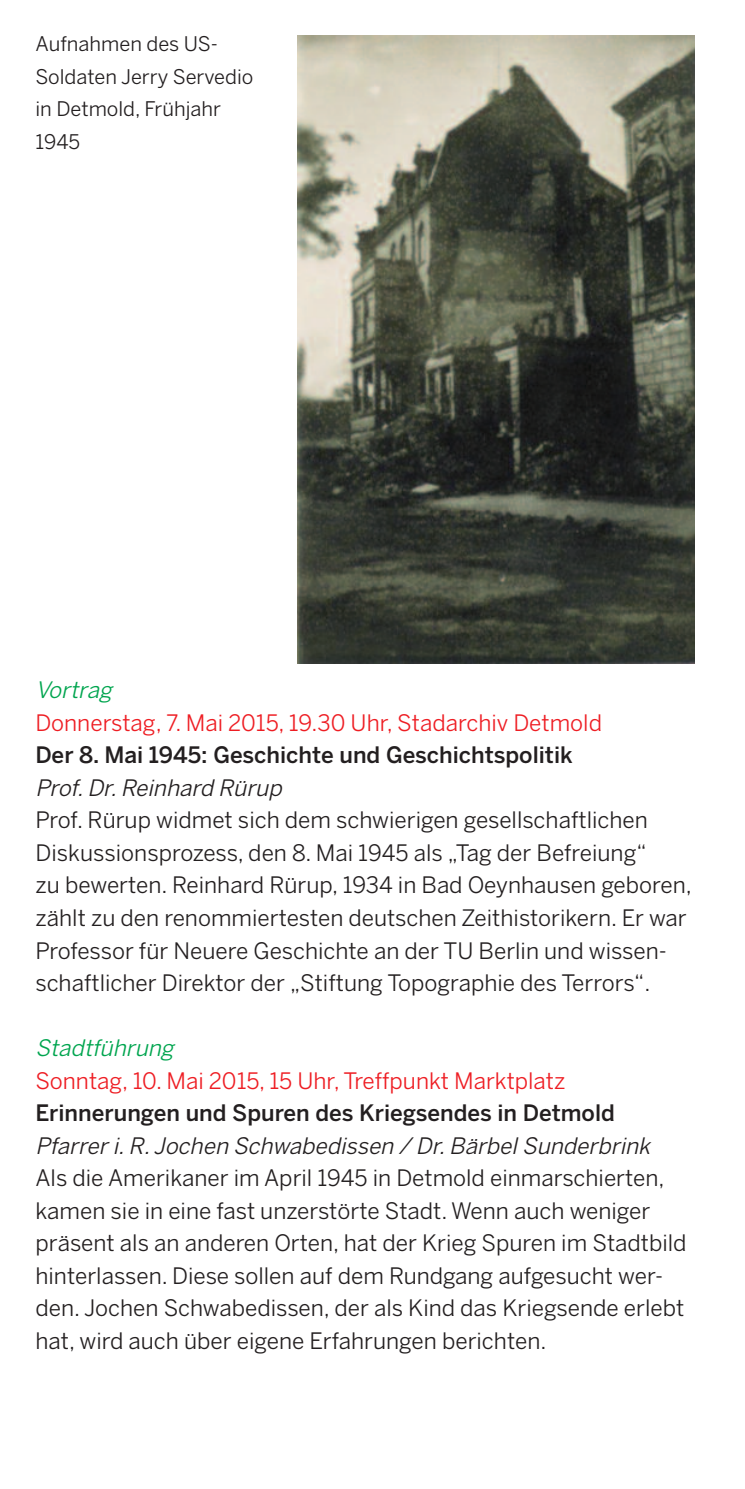
<style>
.page{position:relative;width:745px;height:1489px;background:#fff}
.page>*{position:absolute;margin:0;border:0;box-sizing:border-box;transform-origin:0 0}
.t1{font:22.5px/32.5px "Benton Sans";color:#231f20}
.t2{font:22.5px "Benton Sans";color:#ee1d23}
.t3{font:500 22.5px "Benton Sans";color:#231f20}
.t4{font:italic 22.5px "Benton Sans";color:#231f20}
.t5{font:italic 22.5px "Benton Sans";color:#00a54f}
.t6{font:20px/32.5px "Benton Sans";color:#231f20}
</style>
<div class="page">
<img style="left:298px;top:35px;width:396px;height:628px">
<p class="t6" style="left:35px;top:28px;width:219px">Aufnahmen des US-<br>Soldaten Jerry Servedio in Detmold, Frühjahr<br>1945</p>
<p class="t5" style="left:35px;top:677px;width:78px">Vortrag</p>
<p class="t2" style="left:35px;top:710px;width:567px">Donnerstag, 7. Mai 2015, 19.30 Uhr, Stadarchiv Detmold</p>
<p class="t3" style="left:35px;top:742px;width:538px">Der 8. Mai 1945: Geschichte und Geschichtspolitik</p>
<p class="t4" style="left:35px;top:775px;width:251px">Prof. Dr. Reinhard Rürup</p>
<p class="t1" style="left:35px;top:804px;width:657px">Prof. Rürup widmet sich dem schwierigen gesellschaftlichen Diskussionsprozess, den 8. Mai 1945 als „Tag der Befreiung“<br>zu bewerten. Reinhard Rürup, 1934 in Bad Oeynhausen geboren, zählt zu den renommiertesten deutschen Zeithistorikern. Er war Professor für Neuere Geschichte an der TU Berlin und wissen&shy;schaftlicher Direktor der „Stiftung Topographie des Terrors“.</p>
<p class="t5" style="left:35px;top:1035px;width:139px">Stadtführung</p>
<p class="t2" style="left:35px;top:1067px;width:531px">Sonntag, 10. Mai 2015, 15 Uhr, Treffpunkt Marktplatz</p>
<p class="t3" style="left:35px;top:1100px;width:580px">Erinnerungen und Spuren des Kriegsendes in Detmold</p>
<p class="t4" style="left:35px;top:1132px;width:619px">Pfarrer i. R. Jochen Schwabedissen / Dr. Bärbel Sunderbrink</p>
<p class="t1" style="left:35px;top:1161px;width:652px">Als die Amerikaner im April 1945 in Detmold einmarschierten, kamen sie in eine fast unzerstörte Stadt. Wenn auch weniger präsent als an anderen Orten, hat der Krieg Spuren im Stadtbild hinterlassen. Diese sollen auf dem Rundgang aufgesucht wer&shy;den. Jochen Schwabedissen, der als Kind das Kriegsende erlebt hat, wird auch über eigene Erfahrungen berichten.</p>
</div>
